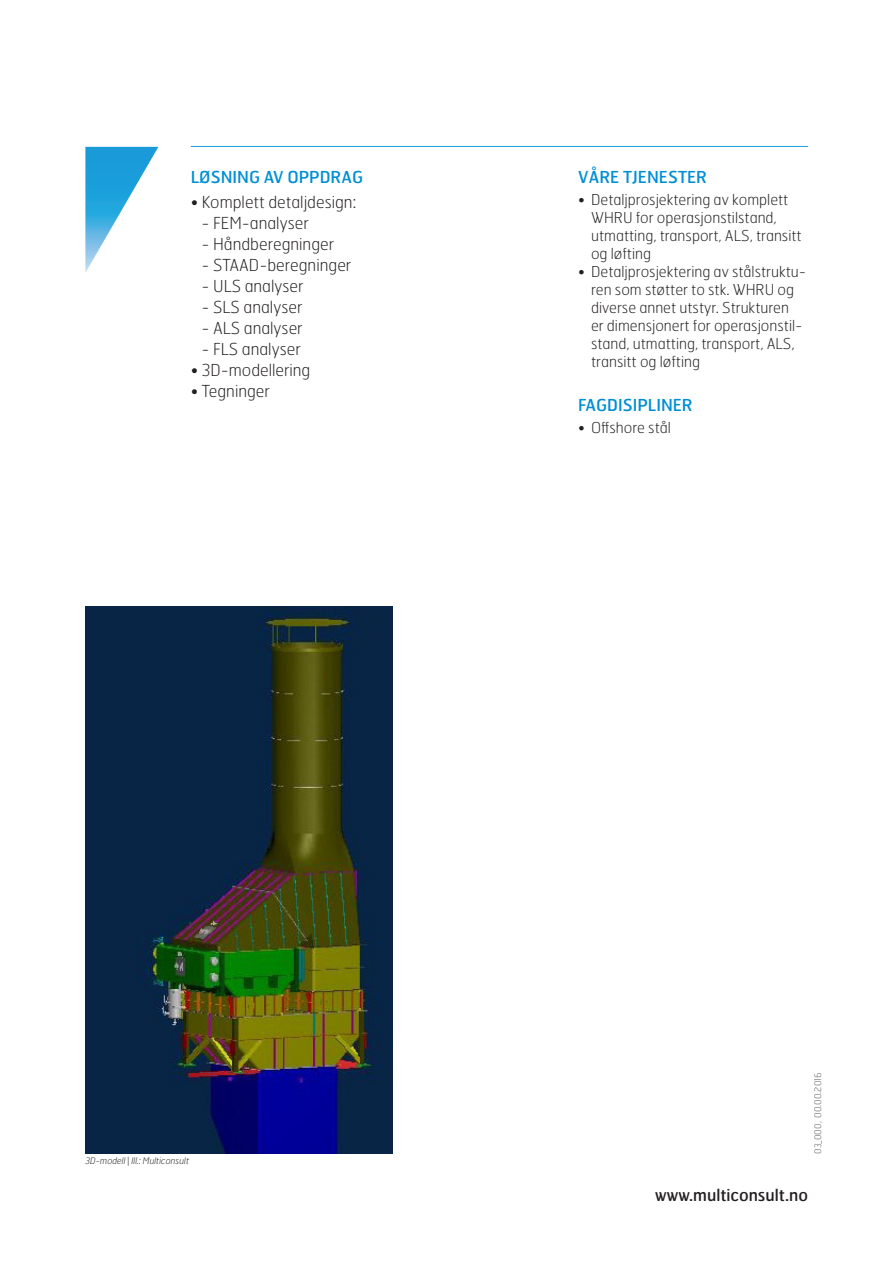
<style>
.page{position:relative;width:893px;height:1263px;background:#fff}
.page>*{position:absolute;margin:0;border:0;box-sizing:border-box;transform-origin:0 0}
.Brødtekst{font:100 16.5px "Hermes FB";color:#231f20}
.Mellomtittel{font:16.5px "Hermes FB";color:#008fd5}
.Nettadresse{font:16.5px "Hermes FB";color:#231f20}
.t1{font:100 15px/18px "Hermes FB";color:#231f20}
.t2{font:italic 100 9px "Hermes FB";color:#231f20}
.Sideinfo{font:100 9px "Hermes FB";color:#57585a}
</style>
<div class="page">
<img style="left:85px;top:607px;width:308px;height:547px">
<hr style="left:191px;top:146px;width:617px;height:1px;background:#008fd5">
<svg style="left:85px;top:147px;width:73px;height:125px"></svg>
<p class="Mellomtittel" style="left:191px;top:166px;width:174px">LØSNING AV OPPDRAG</p>
<p class="Brødtekst" style="left:191px;top:192px;width:167px">• Komplett detaljdesign:</p>
<p class="Brødtekst" style="left:201px;top:213px;width:109px">- FEM-analyser</p>
<p class="Brødtekst" style="left:201px;top:234px;width:134px">- Håndberegninger</p>
<p class="Brødtekst" style="left:201px;top:255px;width:151px">- STAAD-beregninger</p>
<p class="Brødtekst" style="left:201px;top:276px;width:103px">- ULS analyser</p>
<p class="Brødtekst" style="left:201px;top:297px;width:102px">- SLS analyser</p>
<p class="Brødtekst" style="left:201px;top:318px;width:103px">- ALS analyser</p>
<p class="Brødtekst" style="left:201px;top:339px;width:101px">- FLS analyser</p>
<p class="Brødtekst" style="left:191px;top:360px;width:121px">• 3D-modellering</p>
<p class="Brødtekst" style="left:191px;top:381px;width:81px">• Tegninger</p>
<p class="Mellomtittel" style="left:578px;top:166px;width:130px">VÅRE TJENESTER</p>
<p class="t1" style="left:591px;top:190px;width:212px;text-indent:-13px">• Detaljprosjektering av komplett<br>WHRU for operasjonstilstand, utmatting, transport, ALS, transitt og løfting</p>
<p class="t1" style="left:591px;top:262px;width:217px;text-indent:-13px">• Detaljprosjektering av stålstruktu&shy;ren som støtter to stk. WHRU og diverse annet utstyr. Strukturen<br>er dimensjonert for operasjonstil&shy;stand, utmatting, transport, ALS, transitt og løfting</p>
<p class="Mellomtittel" style="left:578px;top:395px;width:116px">FAGDISIPLINER</p>
<p class="t1" style="left:578px;top:419px;width:94px">• Offshore stål</p>
<p class="t2" style="left:85px;top:1155px;width:105px">3D-modell | Ill.: Multiconsult</p>
<p class="Sideinfo" style="left:812px;top:1154px;width:83px;rotate:-90deg">03_000, 00.00.2016</p>
<p class="Nettadresse" style="left:655px;top:1185px;width:154px">www.multiconsult.no</p>
</div>
